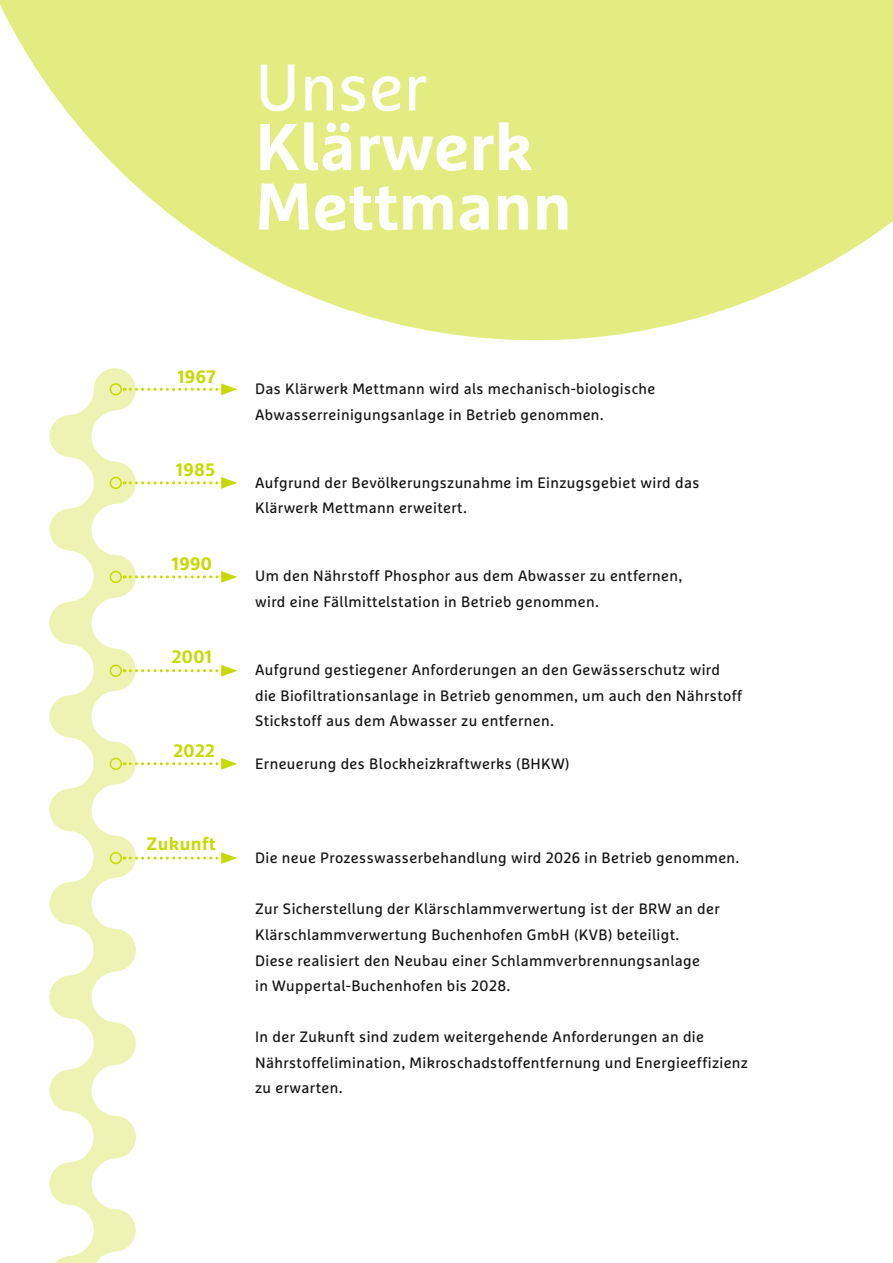
<style>
.page{position:relative;width:893px;height:1263px;background:#fff}
.page>*{position:absolute;margin:0;border:0;box-sizing:border-box;transform-origin:0 0}
.t1{font:700 66px/59.6px "Marselis Pro";color:#fff}
.t2{font:66px "Marselis Pro";color:#fff}
.t3{font:700 18px "Marselis Pro";letter-spacing:.025em;color:#c7da00}
.t4{font:15px/25.5px "Marselis Pro";letter-spacing:.025em;color:#131413}
</style>
<div class="page">
<svg style="left:0;top:0;width:893px;height:340px;fill:#e3ec80"></svg>
<svg style="left:49px;top:368px;width:188px;height:895px"></svg>
<h1 class="t2" style="left:255px;top:47px;width:174px">Unser</h1>
<h1 class="t1" style="left:255px;top:116px;width:318px">Klärwerk<br>Mettmann</h1>
<p class="t3" style="left:177px;top:365px;width:40px">1967</p>
<p class="t3" style="left:176px;top:459px;width:41px">1985</p>
<p class="t3" style="left:172px;top:552px;width:42px">1990</p>
<p class="t3" style="left:172px;top:646px;width:42px">2001</p>
<p class="t3" style="left:173px;top:739px;width:43px">2022</p>
<p class="t3" style="left:147px;top:832px;width:71px">Zukunft</p>
<p class="t4" style="left:255px;top:376px;width:402px">Das Klärwerk Mettmann wird als mechanisch-biologische<br>Abwasserreinigungsanlage in Betrieb genommen.</p>
<p class="t4" style="left:255px;top:469px;width:446px">Aufgrund der Bevölkerungszunahme im Einzugsgebiet wird das<br>Klärwerk Mettmann erweitert.</p>
<p class="t4" style="left:255px;top:563px;width:429px">Um den Nährstoff Phosphor aus dem Abwasser zu entfernen, wird eine Fällmittelstation in Betrieb genommen.</p>
<p class="t4" style="left:255px;top:657px;width:489px">Aufgrund gestiegener Anforderungen an den Gewässerschutz wird die Biofiltrationsanlage in Betrieb genommen, um auch den Nährstoff<br>Stickstoff aus dem Abwasser zu entfernen.</p>
<p class="t4" style="left:255px;top:750px;width:316px">Erneuerung des Blockheizkraftwerks (BHKW)</p>
<p class="t4" style="left:255px;top:845px;width:486px">Die neue Prozesswasserbehandlung wird 2026 in Betrieb genommen.</p>
<p class="t4" style="left:255px;top:896px;width:466px">Zur Sicherstellung der Klärschlammverwertung ist der BRW an der Klärschlammverwertung Buchenhofen GmbH (KVB) beteiligt.<br>Diese realisiert den Neubau einer Schlammverbrennungsanlage<br>in Wuppertal-Buchenhofen bis 2028.</p>
<p class="t4" style="left:255px;top:1024px;width:494px">In der Zukunft sind zudem weitergehende Anforderungen an die<br>Nährstoffelimination, Mikroschadstoffentfernung und Energieeffizienz zu erwarten.</p>
</div>
